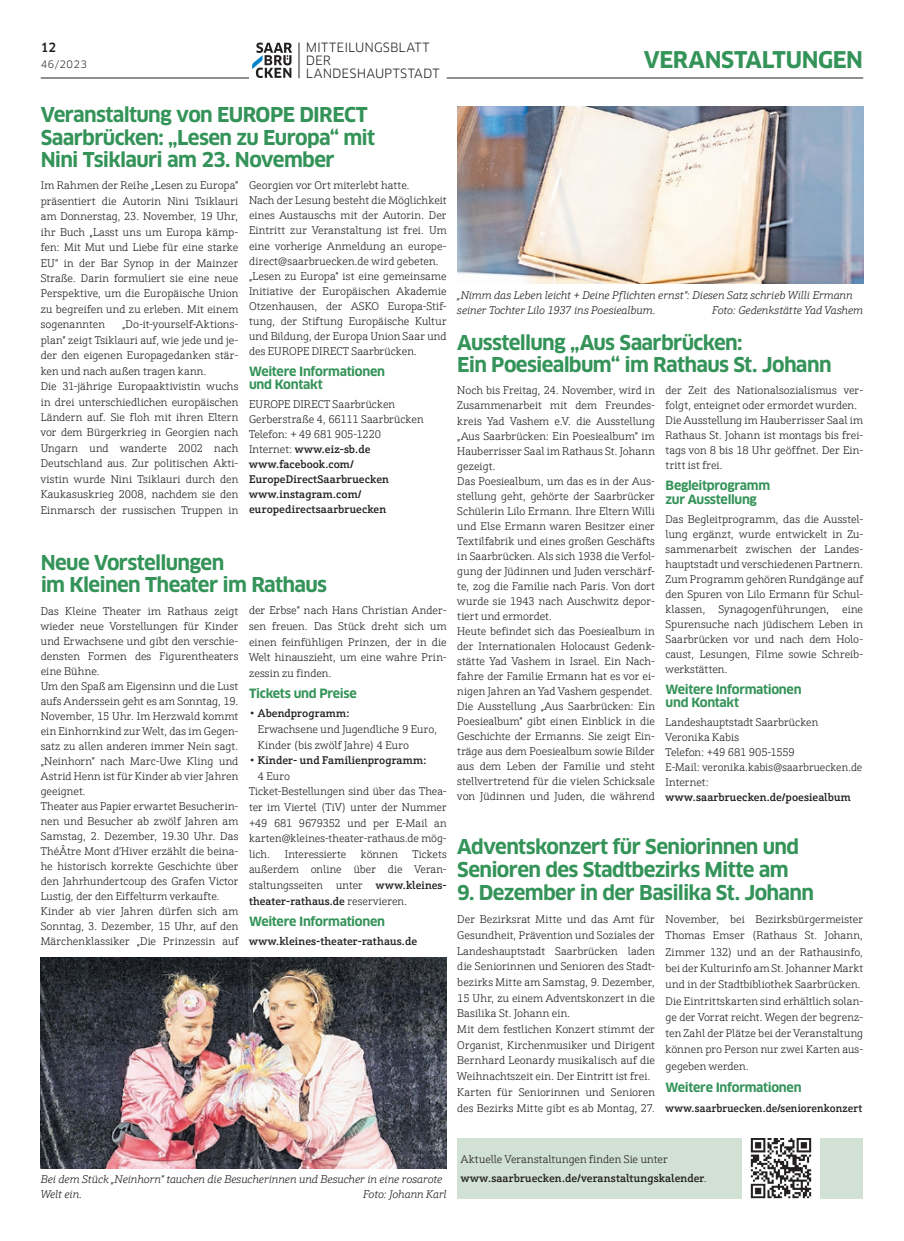
<style>
.page{position:relative;width:904px;height:1241px;background:#fff}
.page>*{position:absolute;margin:0;border:0;box-sizing:border-box;transform-origin:0 0}
.t1{font:700 22.5px "Clan OT";letter-spacing:-.015em;color:#349358}
.t2{font:700 20px/22.5px "Clan OT";letter-spacing:-.035em;color:#349358}
.t3{font:700 12.5px/13.8px "Clan OT";letter-spacing:-.025em;color:#349358}
.t4{font:12.5px/12.8px "Clan OT";letter-spacing:.01em;color:#231f20}
.t5{font:500 12.5px "Clan OT";color:#231f20;scale:.95 1}
.t6{font:300 11.25px/15px "Schnebel Slab Pro";color:#231f20}
.t7{font:500 11.25px/15px "Schnebel Slab Pro";letter-spacing:.005em;color:#231f20}
.t8{font:italic 300 11.25px/15px "Schnebel Slab Pro";letter-spacing:-.005em;color:#231f20}
.t9{font:500 11.25px "Schnebel Slab Pro";letter-spacing:.005em;color:#231f20;scale:.96 1}
.t10{font:500 11.25px "Schnebel Slab Pro";letter-spacing:.025em;color:#231f20}
.t11{font:10px "Clan OT";letter-spacing:.045em;color:#231f20}
.s1{font-weight:300}
.s2{font-weight:500}
</style>
<div class="page">
<hr style="left:446px;top:78px;width:417px;height:1px;background:#231f20">
<hr style="left:41px;top:78px;width:208px;height:1px;background:#231f20">
<svg style="left:252px;top:43px;width:40px;height:35px"></svg>
<hr style="left:299px;top:43px;width:1px;height:35px;background:#231f20">
<div style="left:457px;top:1138px;width:406px;height:60px;background:#d1e1d3"></div>
<img style="left:742px;top:1138px;width:77px;height:60px">
<img style="left:41px;top:957px;width:405px;height:211px">
<img style="left:457px;top:106px;width:406px;height:177px">
<p class="t5" style="left:41px;top:40px;width:18px">12</p>
<p class="t4" style="left:306px;top:41px;width:135px">MITTEILU NGSBLATT<br>DER<br>LANDESHAU PTSTADT</p>
<h1 class="t1" style="left:643px;top:47px;width:221px">Veranstaltungen</h1>
<p class="t11" style="left:41px;top:58px;width:48px">46/2023</p>
<h2 class="t2" style="left:41px;top:104px;width:190px">Veranstaltung von EUR</h2>
<h2 class="t2" style="left:41px;top:104px;width:336px;text-indent:215px">OPE DIRECT<br>Saarbrücken: „Lesen zu Europa“ mit<br>Nini Tsiklauri am 23. November</h2>
<p class="t6" style="left:41px;top:178px;width:199px;line-height:15.4px;text-align:justify">Im Rahmen der Reihe „Lesen zu Europa“ präsentiert die Autorin Nini Tsiklauri am Donnerstag, 23. November, 19 Uhr, ihr Buch „Lasst uns um Europa kämp&shy;fen: Mit Mut und Liebe für eine starke EU“ in der Bar Synop in der Mainzer Straße. Darin formuliert sie eine neue Perspektive, um die Europäische Union zu begreifen und zu erleben. Mit einem sogenannten</p>
<p class="t6" style="left:249px;top:178px;width:199px">Georgien vor Ort miterlebt hatte.<br>Nach der Lesung besteht die Möglichkeit eines Austauschs mit der Autorin. Der Eintritt zur Veranstaltung ist frei. Um eine vorherige Anmeldung an europe&shy;direct@saarbruecken.de wird gebeten. „Lesen zu Europa“ ist eine gemeinsame Initiative der Europäischen Akademie Otzenhausen, der ASKO Europa-Stif&shy;tung, der Stiftung Europäische Kultur und Bildung, der Europa Union Saar und des EUROPE DIRECT Saarbrücken.</p>
<p class="t3" style="left:249px;top:364px;width:137px">Weitere Informationen und Kontakt</p>
<p class="t7" style="left:249px;top:396px;width:176px"><span class="s1">EUROPE DIRECT Saarbrücken<br>Gerberstraße 4, 66111 Saarbrücken<br>Telefon: + 49 681 905-1220<br>Internet:</span> www.eiz-sb.de www.facebook.com/<br>EuropeDirectSaarbruecken www.instagram.com/ europedirectsaarbruecken</p>
<p class="t6" style="left:41px;top:317px;width:199px;line-height:15.4px;text-indent:81px">„Do-it-yourself-Aktions&shy;plan“ zeigt Tsiklauri auf, wie jede und je&shy;der den eigenen Europagedanken stär&shy;ken und nach außen tragen kann.<br>Die 31-jährige Europaaktivistin wuchs in drei unterschiedlichen europäischen Ländern auf. Sie floh mit ihren Eltern vor dem Bürgerkrieg in Georgien nach Ungarn und wanderte 2002 nach Deutschland aus. Zur politischen Akti&shy;vistin wurde Nini Tsiklauri durch den Kaukasuskrieg 2008, nachdem sie den Einmarsch der russischen Truppen in</p>
<h2 class="t2" style="left:41px;top:551px;width:288px">Neue Vorstellungen<br>im Kleinen Theater im Rathaus</h2>
<p class="t6" style="left:41px;top:603px;width:199px">Das Kleine Theater im Rathaus zeigt wieder neue Vorstellungen für Kinder und Erwachsene und gibt den verschie&shy;densten Formen des Figurentheaters eine Bühne.<br>Um den Spaß am Eigensinn und die Lust aufs Anderssein geht es am Sonntag, 19.<br>November, 15 Uhr. Im Herzwald kommt ein Einhornkind zur Welt, das im Gegen&shy;satz zu allen anderen immer Nein sagt. „Neinhorn“ nach Marc-Uwe Kling und Astrid Henn ist für Kinder ab vier Jahren geeignet.<br>Theater aus Papier erwartet Besucherin&shy;nen und Besucher ab zwölf Jahren am Samstag, 2. Dezember, 19.30 Uhr. Das ThéÂtre Mont d‘Hiver erzählt die beina&shy;he historisch korrekte Geschichte über den Jahrhundertcoup des Grafen Victor Lustig, der den Eiffelturm verkaufte.<br>Kinder ab vier Jahren dürfen sich am Sonntag, 3. Dezember, 15 Uhr, auf den Märchenklassiker „Die Prinzessin auf</p>
<p class="t6" style="left:249px;top:603px;width:199px;line-height:15.6px;text-align:justify">der Erbse“ nach Hans Christian Ander&shy;sen freuen. Das Stück dreht sich um einen feinfühligen Prinzen, der in die Welt hinauszieht, um eine wahre Prin&shy;zessin zu finden.</p>
<p class="t3" style="left:249px;top:687px;width:109px">Tickets und Preise</p>
<p class="t6" style="left:258px;top:706px;width:181px;line-height:15.6px;text-indent:-9px">• <span class="s2">Abendprogramm:<br></span>Erwachsene und Jugendliche 9 Euro,<br>Kinder (bis zwölf Jahre) 4 Euro</p>
<p class="t10" style="left:249px;top:753px;width:179px"><span class="s1">•</span> Kinder- und Familienprogramm:</p>
<p class="t6" style="left:258px;top:768px;width:34px">4 Euro</p>
<p class="t6" style="left:249px;top:784px;width:199px">Ticket-Bestellungen sind über das Thea-</p>
<p class="t6" style="left:249px;top:799px;width:199px">ter im Viertel (TiV) unter der Nummer</p>
<p class="t6" style="left:249px;top:815px;width:199px">+49 681 9679352 und per E-Mail an</p>
<p class="t6" style="left:249px;top:831px;width:199px">karten@kleines-theater-rathaus.de mög-</p>
<p class="t6" style="left:249px;top:846px;width:23px">lich.</p>
<p class="t6" style="left:285px;top:846px;width:63px">Interessierte</p>
<p class="t6" style="left:361px;top:846px;width:38px">können</p>
<p class="t6" style="left:249px;top:846px;width:199px;line-height:15.6px;text-align:justify;text-indent:163px">Tickets außerdem online über die Veran&shy;staltungsseiten unter <span class="s2">www.kleines&shy;theater-rathaus.de</span> reservieren.</p>
<p class="t3" style="left:249px;top:914px;width:137px">Weitere Informationen</p>
<p class="t7" style="left:249px;top:933px;width:170px">www.kleines-theater-rathaus.de</p>
<p class="t8" style="left:457px;top:288px;width:397px">„Nimm das Leben leicht + Deine Pflichten ernst“: Diesen Satz schrieb Willi Ermann seiner Tochter Lilo 1937 ins Poesiealbum.</p>
<p class="t8" style="left:712px;top:303px;width:153px">Foto: Gedenkstätte Yad Vashem</p>
<h2 class="t2" style="left:457px;top:331px;width:376px">Ausstellung „Aus Saarbrücken:<br>Ein Poesiealbum“ im Rathaus St. Johann</h2>
<p class="t6" style="left:457px;top:383px;width:199px">Noch bis Freitag, 24. November, wird in Zusammenarbeit mit dem Freundes&shy;kreis Yad Vashem e.V. die Ausstellung „Aus Saarbrücken: Ein Poesiealbum“ im Hauberrisser Saal im Rathaus St. Johann gezeigt.<br>Das Poesiealbum, um das es in der Aus&shy;stellung geht, gehörte der Saarbrücker Schülerin Lilo Ermann. Ihre Eltern Willi und Else Ermann waren Besitzer einer Textilfabrik und eines großen Geschäfts in Saarbrücken. Als sich 1938 die Verfol&shy;gung der Jüdinnen und Juden verschärf&shy;te, zog die Familie nach Paris. Von dort wurde sie 1943 nach Auschwitz depor&shy;tiert und ermordet.<br>Heute befindet sich das Poesiealbum in der Internationalen Holocaust Gedenk&shy;stätte Yad Vashem in Israel. Ein Nach&shy;fahre der Familie Ermann hat es vor ei&shy;nigen Jahren an Yad Vashem gespendet.<br>Die Ausstellung „Aus Saarbrücken: Ein Poesiealbum“ gibt einen Einblick in die Geschichte der Ermanns. Sie zeigt Ein&shy;träge aus dem Poesiealbum sowie Bilder aus dem Leben der Familie und steht stellvertretend für die vielen Schicksale von Jüdinnen und Juden, die während</p>
<p class="t6" style="left:665px;top:383px;width:199px">der Zeit des Nationalsozialismus ver&shy;folgt, enteignet oder ermordet wurden.<br>Die Ausstellung im Hauberrisser Saal im Rathaus St. Johann ist montags bis frei&shy;tags von 8 bis 18 Uhr geöffnet. Der Ein&shy;tritt ist frei.</p>
<p class="t3" style="left:665px;top:479px;width:106px">Begleitprogramm zur Ausstellung</p>
<p class="t6" style="left:665px;top:511px;width:199px;text-align:justify">Das Begleitprogramm, das die Ausstel&shy;lung ergänzt, wurde entwickelt in Zu&shy;sammenarbeit zwischen der Landes&shy;hauptstadt und verschiedenen Partnern.<br>Zum Programm gehören Rundgänge auf den Spuren von Lilo Ermann für Schul&shy;klassen, Synagogenführungen, eine Spurensuche nach jüdischem Leben in Saarbrücken vor und nach dem Holo&shy;caust, Lesungen, Filme sowie Schreib&shy;werkstätten.</p>
<p class="t3" style="left:665px;top:682px;width:137px">Weitere Informationen und Kontakt</p>
<p class="t6" style="left:665px;top:714px;width:198px">Landeshauptstadt Saarbrücken<br>Veronika Kabis<br>Telefon: +49 681 905-1559<br>E-Mail: veronika.kabis@saarbruecken.de<br>Internet:</p>
<p class="t7" style="left:665px;top:789px;width:187px">www.saarbruecken.de/poesiealbum</p>
<h2 class="t2" style="left:457px;top:835px;width:343px;line-height:23.2px">Adventskonzert für Seniorinnen und<br>Senioren des Stadtbezirks Mitte am</h2>
<h2 class="t2" style="left:457px;top:881px;width:358px">9. Dezember in der Basilika St. Johann</h2>
<p class="t6" style="left:457px;top:911px;width:199px;line-height:15.8px">Der Bezirksrat Mitte und das Amt für Gesundheit, Prävention und Soziales der Landeshauptstadt Saarbrücken laden die Seniorinnen und Senioren des Stadt&shy;bezirks Mitte am Samstag, 9. Dezember, 15 Uhr, zu einem Adventskonzert in die Basilika St. Johann ein.<br>Mit dem festlichen Konzert stimmt der Organist, Kirchenmusiker und Dirigent Bernhard Leonardy musikalisch auf die Weihnachtszeit ein. Der Eintritt ist frei.<br>Karten für Seniorinnen und Senioren des Bezirks Mitte gibt es ab Montag, 27.</p>
<p class="t6" style="left:665px;top:911px;width:199px;line-height:16.2px">November, bei Bezirksbürgermeister Thomas Emser (Rathaus St. Johann, Zimmer 132) und an der Rathausinfo, bei der Kulturinfo am St. Johanner Markt und in der Stadtbibliothek Saarbrücken.<br>Die Eintrittskarten sind erhältlich solan&shy;ge der Vorrat reicht. Wegen der begrenz&shy;ten Zahl der Plätze bei der Veranstaltung können pro Person nur zwei Karten aus&shy;gegeben werden.</p>
<p class="t3" style="left:665px;top:1080px;width:137px">Weitere Informationen</p>
<p class="t9" style="left:665px;top:1101px;width:206px">www.saarbruecken.de/seniorenkonzert</p>
<p class="t8" style="left:41px;top:1172px;width:403px">Bei dem Stück „Neinhorn“ tauchen die Besucherinnen und Besucher in eine rosarote<br>Welt ein.</p>
<p class="t8" style="left:363px;top:1187px;width:85px">Foto: Johann Karl</p>
<p class="t7" style="left:461px;top:1149px;width:248px;line-height:18.5px"><span class="s1">Aktuelle Veranstaltungen finden Sie unter </span>www.saarbruecken.de/veranstaltungskalender<span class="s1">.</span></p>
</div>
